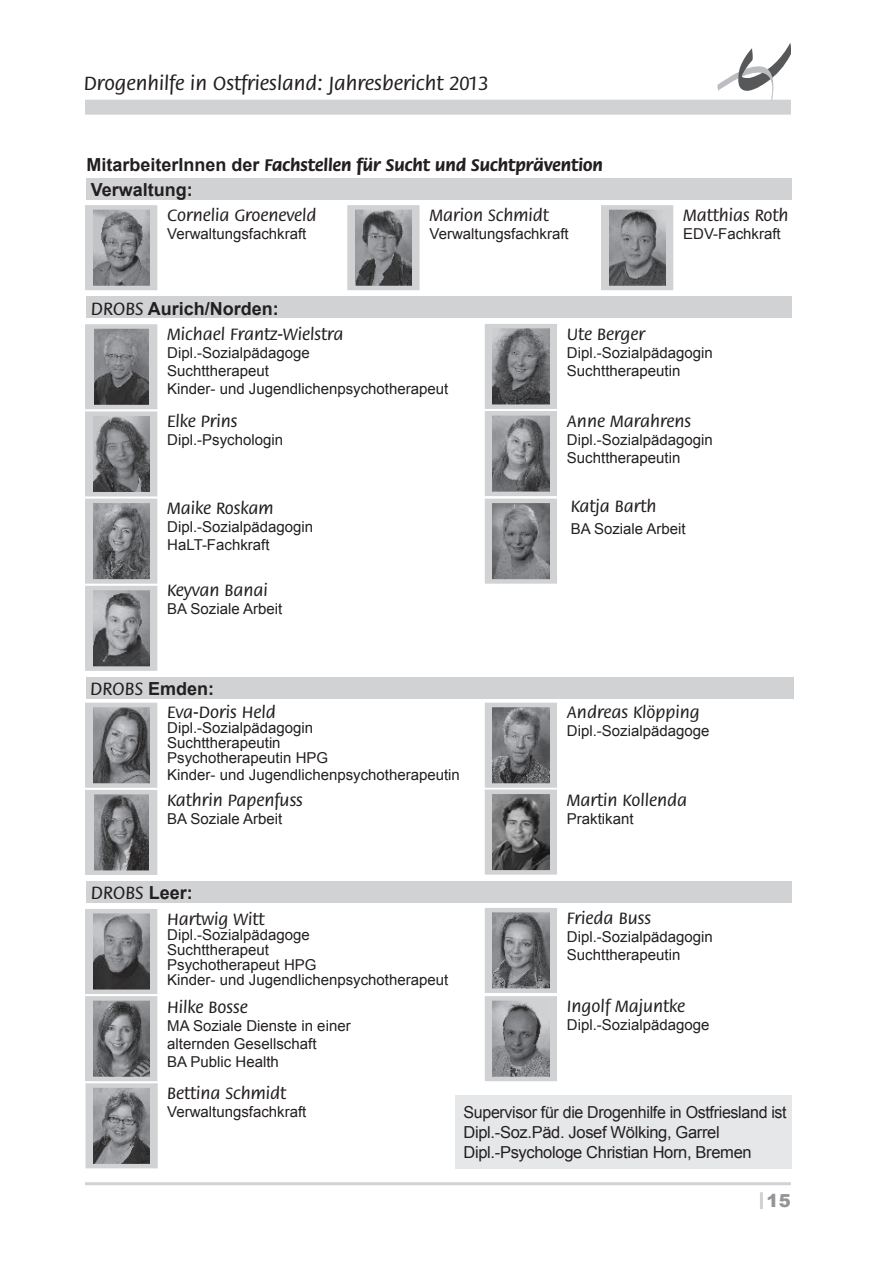
<style>
.page{position:relative;width:893px;height:1263px;background:#fff}
.page>*{position:absolute;margin:0;border:0;box-sizing:border-box;transform-origin:0 0}
.t1{font:500 21px "Flora";color:#231f20}
.t2{font:500 19.5px "Flora";color:#231f20}
.t3{font:500 18px "Flora";color:#231f20}
.t4{font:700 18px "Flora";color:#231f20}
.t5{font:700 18px "Arial";color:#231f20}
.t6{font:900 18px "Arial";color:#939598}
.t7{font:16.5px/19.8px "Arial";letter-spacing:-.02em;color:#231f20}
.t8{font:15px/18px "Arial";color:#231f20}
.s1{font-family:"Arial"}
.s2{font-family:"Flora";font-weight:500;font-size:19.5px}
.s3{font-family:"Arial";font-weight:700;font-size:18px}
</style>
<div class="page">
<div style="left:85px;top:100px;width:706px;height:15px;background:#d1d2d4"></div>
<svg style="left:718px;top:43px;width:73px;height:57px"></svg>
<hr style="left:85px;top:1182px;width:706px;height:3px;background:#d1d2d4">
<hr style="left:760px;top:1192px;width:3px;height:17px;background:#d1d2d4">
<div style="left:86px;top:677px;width:708px;height:21px;background:#d1d2d4"></div>
<div style="left:86px;top:297px;width:706px;height:21px;background:#d1d2d4"></div>
<div style="left:87px;top:881px;width:705px;height:21px;background:#d1d2d4"></div>
<div style="left:455px;top:1095px;width:337px;height:73px;background:#e6e7e9"></div>
<div style="left:86px;top:179px;width:706px;height:21px;background:#d1d2d4"></div>
<svg style="left:90px;top:210px;width:62px;height:75px"></svg>
<img style="left:93px;top:210px;width:56px;height:75px">
<div style="left:85px;top:205px;width:72px;height:85px;border:4px solid #d1d2d4"></div>
<div style="left:87px;top:326px;width:68px;height:81px;background:#d1d2d4"></div>
<img style="left:94px;top:329px;width:54px;height:75px">
<div style="left:85px;top:324px;width:72px;height:85px;border:4px solid #d1d2d4"></div>
<svg style="left:90px;top:914px;width:62px;height:75px"></svg>
<img style="left:93px;top:914px;width:56px;height:75px">
<div style="left:85px;top:909px;width:72px;height:85px;border:4px solid #d1d2d4"></div>
<svg style="left:490px;top:913px;width:62px;height:75px"></svg>
<img style="left:493px;top:913px;width:56px;height:75px">
<div style="left:485px;top:908px;width:72px;height:85px;border:4px solid #d1d2d4"></div>
<svg style="left:490px;top:329px;width:62px;height:75px"></svg>
<img style="left:493px;top:329px;width:56px;height:75px">
<div style="left:485px;top:324px;width:72px;height:85px;border:4px solid #d1d2d4"></div>
<svg style="left:90px;top:416px;width:62px;height:75px"></svg>
<img style="left:93px;top:416px;width:56px;height:75px">
<div style="left:85px;top:411px;width:72px;height:85px;border:4px solid #d1d2d4"></div>
<svg style="left:90px;top:708px;width:62px;height:75px"></svg>
<img style="left:93px;top:708px;width:56px;height:75px">
<div style="left:85px;top:703px;width:72px;height:85px;border:4px solid #d1d2d4"></div>
<svg style="left:490px;top:1001px;width:62px;height:75px"></svg>
<img style="left:493px;top:1001px;width:56px;height:75px">
<div style="left:485px;top:996px;width:72px;height:85px;border:4px solid #d1d2d4"></div>
<svg style="left:490px;top:416px;width:62px;height:75px"></svg>
<img style="left:493px;top:416px;width:56px;height:75px">
<div style="left:485px;top:411px;width:72px;height:85px;border:4px solid #d1d2d4"></div>
<svg style="left:490px;top:504px;width:62px;height:75px"></svg>
<img style="left:493px;top:504px;width:56px;height:75px">
<div style="left:485px;top:499px;width:72px;height:85px;border:4px solid #d1d2d4"></div>
<svg style="left:90px;top:504px;width:62px;height:75px"></svg>
<img style="left:93px;top:504px;width:56px;height:75px">
<div style="left:85px;top:499px;width:72px;height:85px;border:4px solid #d1d2d4"></div>
<svg style="left:90px;top:591px;width:62px;height:75px"></svg>
<img style="left:93px;top:591px;width:56px;height:75px">
<div style="left:85px;top:586px;width:72px;height:85px;border:4px solid #d1d2d4"></div>
<div style="left:87px;top:792px;width:68px;height:81px;background:#d1d2d4"></div>
<img style="left:94px;top:795px;width:54px;height:75px">
<div style="left:85px;top:790px;width:72px;height:85px;border:4px solid #d1d2d4"></div>
<svg style="left:90px;top:1001px;width:62px;height:75px"></svg>
<img style="left:93px;top:1001px;width:56px;height:75px">
<div style="left:85px;top:996px;width:72px;height:85px;border:4px solid #d1d2d4"></div>
<div style="left:88px;top:1085px;width:68px;height:81px;background:#d1d2d4"></div>
<img style="left:93px;top:1088px;width:57px;height:75px">
<div style="left:85px;top:1083px;width:73px;height:85px;border:4px solid #d1d2d4"></div>
<svg style="left:490px;top:708px;width:62px;height:75px"></svg>
<img style="left:493px;top:708px;width:56px;height:75px">
<div style="left:485px;top:703px;width:72px;height:85px;border:4px solid #d1d2d4"></div>
<svg style="left:490px;top:794px;width:62px;height:75px"></svg>
<img style="left:492px;top:794px;width:57px;height:75px">
<div style="left:485px;top:789px;width:72px;height:85px;border:4px solid #d1d2d4"></div>
<div style="left:349px;top:207px;width:68px;height:81px;background:#d1d2d4"></div>
<img style="left:355px;top:210px;width:57px;height:75px">
<div style="left:347px;top:205px;width:73px;height:85px;border:4px solid #d1d2d4"></div>
<div style="left:603px;top:207px;width:68px;height:81px;background:#d1d2d4"></div>
<img style="left:609px;top:210px;width:56px;height:75px">
<div style="left:601px;top:205px;width:72px;height:85px;border:4px solid #d1d2d4"></div>
<h1 class="t1" style="left:84px;top:72px;width:406px">Drogenhilfe in Ostfriesland: Jahresbericht 2013</h1>
<p class="t4" style="left:86px;top:155px;width:518px"><span class="s1">MitarbeiterInnen der</span> Fachstellen für Sucht und Suchtprävention</p>
<p class="t5" style="left:91px;top:178px;width:104px">Verwaltung:</p>
<p class="t3" style="left:167px;top:206px;width:151px">Cornelia Groeneveld</p>
<p class="t8" style="left:167px;top:225px;width:141px">Verwaltungsfachkraft</p>
<p class="t5" style="left:91px;top:296px;width:190px"><span class="s2">DROBS</span> Aurich/Norden:</p>
<p class="t3" style="left:429px;top:206px;width:121px">Marion Schmidt</p>
<p class="t8" style="left:429px;top:225px;width:141px">Verwaltungsfachkraft</p>
<p class="t3" style="left:683px;top:206px;width:107px">Matthias Roth</p>
<p class="t8" style="left:683px;top:225px;width:99px">EDV-Fachkraft</p>
<p class="t3" style="left:167px;top:325px;width:178px">Michael Frantz-Wielstra</p>
<p class="t8" style="left:167px;top:344px;width:282px">Dipl.-Sozialpädagoge<br>Suchttherapeut<br>Kinder- und Jugendlichenpsychotherapeut</p>
<p class="t3" style="left:167px;top:412px;width:72px">Elke Prins</p>
<p class="t8" style="left:167px;top:431px;width:117px">Dipl.-Psychologin</p>
<p class="t3" style="left:167px;top:499px;width:108px">Maike Roskam</p>
<p class="t8" style="left:167px;top:518px;width:147px">Dipl.-Sozialpädagogin<br>HaLT-Fachkraft</p>
<p class="t3" style="left:167px;top:581px;width:102px">Keyvan Banai</p>
<p class="t8" style="left:167px;top:600px;width:117px">BA Soziale Arbeit</p>
<p class="t5" style="left:90px;top:677px;width:125px"><span class="s2">DROBS</span> Emden:</p>
<p class="t3" style="left:167px;top:703px;width:110px">Eva-Doris Held</p>
<p class="t8" style="left:167px;top:721px;width:162px;line-height:15px">Dipl.-Sozialpädagogin<br>Suchttherapeutin<br>Psychotherapeutin HPG</p>
<p class="t8" style="left:167px;top:766px;width:294px">Kinder- und Jugendlichenpsychotherapeutin</p>
<p class="t3" style="left:167px;top:790px;width:137px">Kathrin Papenfuss</p>
<p class="t8" style="left:167px;top:809px;width:117px">BA Soziale Arbeit</p>
<h2 class="t2" style="left:91px;top:883px;width:104px">DROBS <span class="s3">Leer:</span></h2>
<p class="t3" style="left:167px;top:909px;width:99px">Hartwig Witt</p>
<p class="t8" style="left:167px;top:927px;width:282px;line-height:15px">Dipl.-Sozialpädagoge<br>Suchttherapeut<br>Psychotherapeut HPG<br>Kinder- und Jugendlichenpsychotherapeut</p>
<p class="t3" style="left:167px;top:998px;width:82px">Hilke Bosse</p>
<p class="t8" style="left:167px;top:1017px;width:185px">MA Soziale Dienste in einer alternden Gesellschaft<br>BA Public Health</p>
<p class="t3" style="left:567px;top:324px;width:80px">Ute Berger</p>
<p class="t8" style="left:567px;top:343px;width:147px">Dipl.-Sozialpädagogin<br>Suchttherapeutin</p>
<p class="t3" style="left:567px;top:412px;width:126px">Anne Marahrens</p>
<p class="t8" style="left:567px;top:431px;width:147px">Dipl.-Sozialpädagogin<br>Suchttherapeutin</p>
<p class="t3" style="left:571px;top:497px;width:87px">Katja Barth</p>
<p class="t8" style="left:571px;top:520px;width:117px">BA Soziale Arbeit</p>
<p class="t3" style="left:567px;top:703px;width:134px">Andreas Klöpping</p>
<p class="t8" style="left:567px;top:722px;width:144px">Dipl.-Sozialpädagoge</p>
<p class="t3" style="left:567px;top:790px;width:122px">Martin Kollenda</p>
<p class="t8" style="left:567px;top:809px;width:68px">Praktikant</p>
<p class="t3" style="left:567px;top:908px;width:86px">Frieda Buss</p>
<p class="t8" style="left:567px;top:927px;width:147px">Dipl.-Sozialpädagogin<br>Suchttherapeutin</p>
<p class="t3" style="left:567px;top:997px;width:120px">Ingolf Majuntke</p>
<p class="t8" style="left:567px;top:1016px;width:144px">Dipl.-Sozialpädagoge</p>
<p class="t3" style="left:167px;top:1084px;width:121px">Bettina Schmidt</p>
<p class="t8" style="left:167px;top:1103px;width:141px">Verwaltungsfachkraft</p>
<p class="t7" style="left:463px;top:1102px;width:325px">Supervisor für die Drogenhilfe in Ostfriesland ist<br>Dipl.-Soz.Päd. Josef Wölking, Garrel<br>Dipl.-Psychologe Christian Horn, Bremen</p>
<p class="t6" style="left:767px;top:1188px;width:26px">15</p>
</div>
